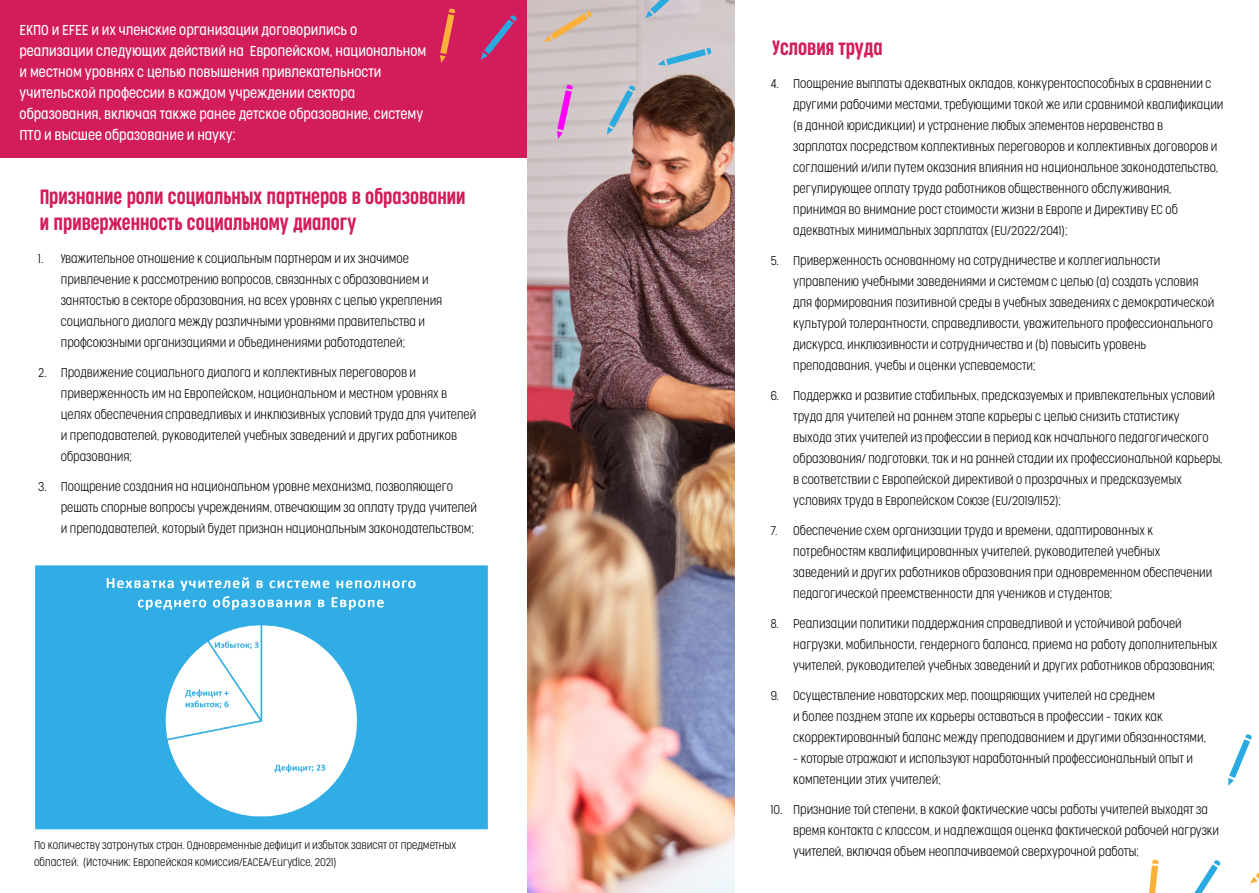
<style>
.page{position:relative;width:1259px;height:893px;background:#fff}
.page>*{position:absolute;margin:0;border:0;box-sizing:border-box;transform-origin:0 0}
.t1{font:300 19.5px/25.5px "Cocogoose Compressed";color:#d31c5c}
.t2{font:300 13.5px/21px "Cocogoose Condensed";color:#fff}
.t3{font:200 12px/21px "Cocogoose Condensed";color:#000}
.t4{font:200 10.5px/16.5px "Cocogoose Condensed";color:#000}
</style>
<div class="page">
<div style="left:0;top:0;width:527px;height:157px;background:#d31c5c"></div>
<img style="left:35px;top:565px;width:453px;height:265px">
<img style="left:527px;top:0;width:207px;height:893px">
<svg style="left:1149px;top:859px;width:9px;height:34px"></svg>
<svg style="left:1250px;top:872px;width:9px;height:11px"></svg>
<svg style="left:1194px;top:860px;width:26px;height:33px"></svg>
<svg style="left:1228px;top:734px;width:24px;height:52px"></svg>
<svg style="left:687px;top:191px;width:22px;height:19px"></svg>
<svg style="left:596px;top:175px;width:14px;height:35px"></svg>
<svg style="left:730px;top:84px;width:5px;height:54px"></svg>
<svg style="left:690px;top:109px;width:27px;height:50px"></svg>
<svg style="left:440px;top:8px;width:15px;height:55px"></svg>
<svg style="left:607px;top:85px;width:28px;height:50px"></svg>
<svg style="left:557px;top:85px;width:16px;height:54px"></svg>
<svg style="left:544px;top:11px;width:48px;height:31px"></svg>
<svg style="left:481px;top:15px;width:36px;height:45px"></svg>
<svg style="left:657px;top:48px;width:54px;height:18px"></svg>
<svg style="left:645px;top:0;width:39px;height:18px"></svg>
<p class="t2" style="left:20px;top:19px;width:408px">ЕКПО и EFEE и их членские организации договорились о реализации следующих действий на Европейском, национальном и местном уровнях с целью повышения привлекательности учительской профессии в каждом учреждении сектора образования, включая также ранее детское образование, систему ПТО и высшее образование и науку:</p>
<h1 class="t1" style="left:40px;top:184px;width:427px">Признание роли социальных партнеров в образовании и приверженность социальному диалогу</h1>
<p class="t3" style="left:61px;top:248px;width:383px;text-indent:-23px">1. Уважительное отношение к социальным партнерам и их значимое привлечение к рассмотрению вопросов, связанных с образованием и занятостью в секторе образования, на всех уровнях с целью укрепления социального диалога между различными уровнями правительства и профсоюзными организациями и объединениями работодателей;</p>
<p class="t3" style="left:61px;top:362px;width:417px;text-indent:-23px">2. Продвижение социального диалога и коллективных переговоров и приверженность им на Европейском, национальном и местном уровнях в целях обеспечения справедливых и инклюзивных условий труда для учителей и преподавателей, руководителей учебных заведений и других работников образования;</p>
<p class="t3" style="left:61px;top:476px;width:418px;text-indent:-23px">3. Поощрение создания на национальном уровне механизма, позволяющего решать спорные вопросы учреждениям, отвечающим за оплату труда учителей и преподавателей, который будет признан национальным законодательством;</p>
<p class="t4" style="left:34px;top:837px;width:424px">По количеству затронутых стран. Одновременные дефицит и избыток зависят от предметных областей. (Источник: Европейская комиссия/EACEA/Eurydice, 2021)</p>
<h1 class="t1" style="left:772px;top:35px;width:112px">Условия труда</h1>
<p class="t3" style="left:793px;top:72px;width:432px;text-indent:-22px">4. Поощрение выплаты адекватных окладов, конкурентоспособных в сравнении с другими рабочими местами, требующими такой же или сравнимой квалификации (в данной юрисдикции) и устранение любых элементов неравенства в<br>зарплатах посредством коллективных переговоров и коллективных договоров и соглашений и/или путем оказания влияния на национальное законодательство, регулирующее оплату труда работников общественного обслуживания, принимая во внимание рост стоимости жизни в Европе и Директиву ЕС об адекватных минимальных зарплатах (EU/2022/2041);</p>
<p class="t3" style="left:793px;top:249px;width:422px;text-indent:-22px">5. Приверженность основанному на сотрудничестве и коллегиальности управлению учебными заведениями и системам с целью (a) создать условия для формирования позитивной среды в учебных заведениях с демократической культурой толерантности, справедливости, уважительного профессионального дискурса, инклюзивности и сотрудничества и (b) повысить уровень преподавания, учебы и оценки успеваемости;</p>
<p class="t3" style="left:793px;top:384px;width:431px;text-indent:-22px">6. Поддержка и развитие стабильных, предсказуемых и привлекательных условий труда для учителей на раннем этапе карьеры с целью снизить статистику<br>выхода этих учителей из профессии в период как начального педагогического образования/ подготовки, так и на ранней стадии их профессиональной карьеры, в соответствии с Европейской директивой о прозрачных и предсказуемых условиях труда в Европейском Союзе (EU/2019/1152);</p>
<p class="t3" style="left:793px;top:519px;width:421px;text-indent:-22px">7. Обеспечение схем организации труда и времени, адаптированных к потребностям квалифицированных учителей, руководителей учебных заведений и других работников образования при одновременном обеспечении педагогической преемственности для учеников и студентов;</p>
<p class="t3" style="left:793px;top:612px;width:425px;text-indent:-22px">8. Реализации политики поддержания справедливой и устойчивой рабочей нагрузки, мобильности, гендерного баланса, приема на работу дополнительных учителей, руководителей учебных заведений и других работников образования;</p>
<p class="t3" style="left:793px;top:684px;width:414px;text-indent:-22px">9. Осуществление новаторских мер, поощряющих учителей на среднем<br>и более позднем этапе их карьеры оставаться в профессии – таких как скорректированный баланс между преподаванием и другими обязанностями,</p>
<p class="t3" style="left:793px;top:747px;width:401px">– которые отражают и используют наработанный профессиональный опыт и компетенции этих учителей;</p>
<p class="t3" style="left:793px;top:798px;width:427px;text-indent:-22px">10. Признание той степени, в какой фактические часы работы учителей выходят за время контакта с классом, и надлежащая оценка фактической рабочей нагрузки учителей, включая объем неоплачиваемой сверхурочной работы;</p>
</div>
